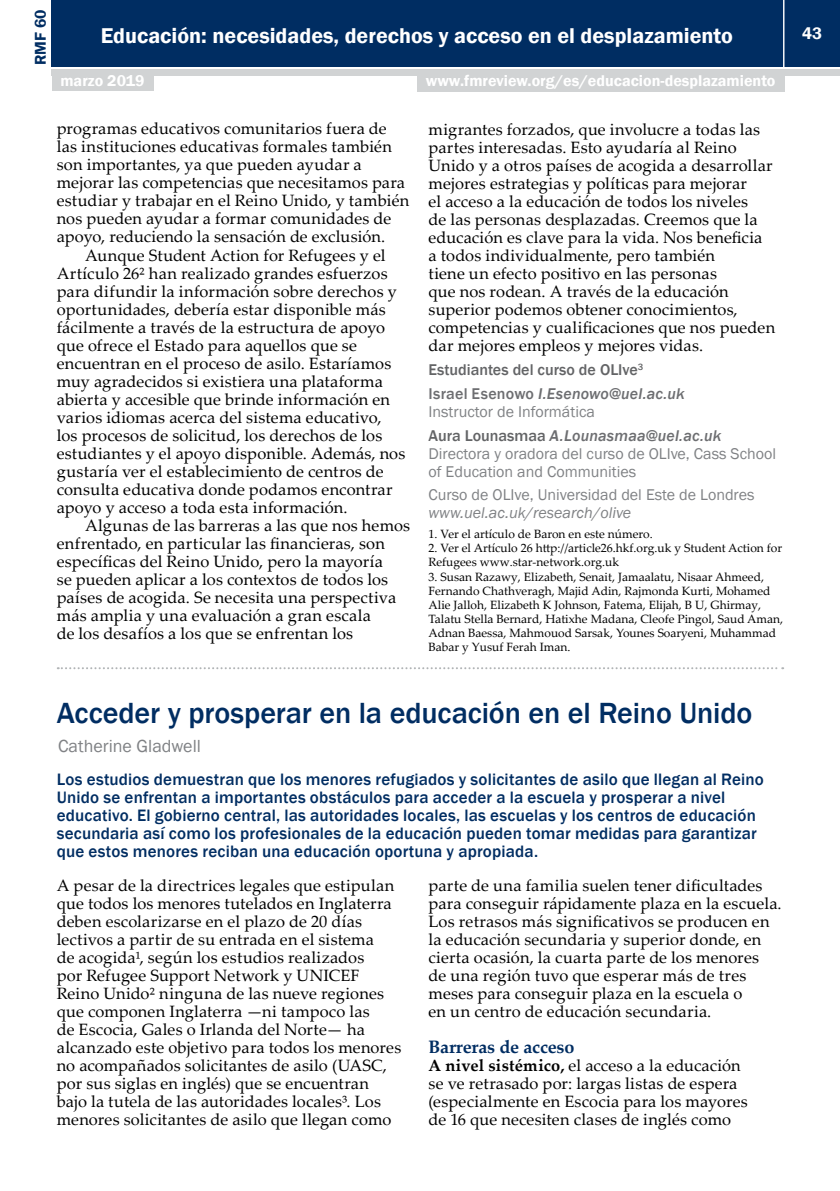
<style>
.page{position:relative;width:840px;height:1191px;background:#fff}
.page>*{position:absolute;margin:0;border:0;box-sizing:border-box;transform-origin:0 0}
.t1{font:500 30px "Franklin Gothic";letter-spacing:-.005em;color:#002d62}
.t2{font:600 22px "Franklin Gothic";color:#fff}
.t3{font:18px "Franklin Gothic";color:#808285}
.t4{font:700 18px "Palatino Linotype";letter-spacing:-.01em;color:#002d62}
.t5{font:500 17px/18px "Franklin Gothic";letter-spacing:.01em;color:#002d62}
.t6{font:600 17px "Franklin Gothic";color:#fff}
.t7{font:16.4px/18px "Palatino Linotype";letter-spacing:.01em;color:#000}
.t8{font:16px/24px "Franklin Gothic";color:#808285}
.t9{font:500 16px/24px "Franklin Gothic";color:#636466}
.t10{font:600 16px "Franklin Gothic";color:#fff}
.t11{font:italic 16px "Franklin Gothic";color:#808285}
.t12{font:600 16px "Franklin Gothic";color:#002d62}
.t13{font:12px/14px "Palatino Linotype";color:#000}
.s1{color:#6d6e71}
.s2{font-style:italic;color:#6d6e71}
.s3{font-weight:500;color:#636466}
.s4{font-weight:500;font-style:italic;color:#6d6e71}
.s5{font-weight:700}
</style>
<div class="page">
<div style="left:52px;top:0;width:787px;height:66px;background:#002d62"></div>
<div style="left:52px;top:69px;width:787px;height:6px;background:#d1d3d4"></div>
<hr style="left:782px;top:0;width:2px;height:68px;background:#fff">
<div style="left:52px;top:73px;width:101px;height:18px;background:#d1d3d4"></div>
<div style="left:416px;top:74px;width:368px;height:18px;background:#d1d3d4"></div>
<svg style="left:58px;top:667px;width:724px;height:2px"></svg>
<p class="t12" style="left:31px;top:65px;width:57px;rotate:-90deg">RMF 60</p>
<h2 class="t2" style="left:101px;top:22px;width:633px">Educación: necesidades, derechos y acceso en el desplazamiento</h2>
<p class="t10" style="left:60px;top:71px;width:86px">marzo 2019</p>
<p class="t10" style="left:425px;top:71px;width:351px">www.fmreview.org/es/educacion-desplazamiento</p>
<p class="t7" style="left:57px;top:119px;width:354px">programas educativos comunitarios fuera de las instituciones educativas formales también son importantes, ya que pueden ayudar a mejorar las competencias que necesitamos para estudiar y trabajar en el Reino Unido, y también nos pueden ayudar a formar comunidades de apoyo, reduciendo la sensación de exclusión.</p>
<p class="t7" style="left:57px;top:245px;width:350px;text-indent:28px">Aunque Student Action for Refugees y el Artículo 26² han realizado grandes esfuerzos para difundir la información sobre derechos y oportunidades, debería estar disponible más fácilmente a través de la estructura de apoyo que ofrece el Estado para aquellos que se encuentran en el proceso de asilo. Estaríamos muy agradecidos si existiera una plataforma abierta y accesible que brinde información en varios idiomas acerca del sistema educativo, los procesos de solicitud, los derechos de los estudiantes y el apoyo disponible. Además, nos gustaría ver el establecimiento de centros de consulta educativa donde podamos encontrar apoyo y acceso a toda esta información.</p>
<p class="t7" style="left:57px;top:515px;width:355px;text-indent:28px">Algunas de las barreras a las que nos hemos enfrentado, en particular las financieras, son específicas del Reino Unido, pero la mayoría<br>se pueden aplicar a los contextos de todos los países de acogida. Se necesita una perspectiva más amplia y una evaluación a gran escala<br>de los desafíos a los que se enfrentan los</p>
<p class="t7" style="left:428px;top:119px;width:348px">migrantes forzados, que involucre a todas las partes interesadas. Esto ayudaría al Reino Unido y a otros países de acogida a desarrollar mejores estrategias y políticas para mejorar<br>el acceso a la educación de todos los niveles<br>de las personas desplazadas. Creemos que la educación es clave para la vida. Nos beneficia<br>a todos individualmente, pero también<br>tiene un efecto positivo en las personas<br>que nos rodean. A través de la educación superior podemos obtener conocimientos, competencias y cualificaciones que nos pueden dar mejores empleos y mejores vidas.</p>
<p class="t9" style="left:428px;top:358px;width:258px">Estudiantes del curso de OLIve<sup>3<br></sup><span class="s1">Israel Esenowo</span> <span class="s2">I.Esenowo@uel.ac.uk</span></p>
<p class="t8" style="left:428px;top:400px;width:294px">Instructor de Informática<br><span class="s3">Aura Lounasmaa</span> <span class="s4">A.Lounasmaa@uel.ac.uk</span></p>
<p class="t8" style="left:428px;top:445px;width:349px;line-height:18px">Directora y oradora del curso de OLIve, Cass School of Education and Communities</p>
<p class="t8" style="left:428px;top:482px;width:327px">Curso de OLIve, Universidad del Este de Londres</p>
<p class="t11" style="left:428px;top:502px;width:204px">www.uel.ac.uk/research/olive</p>
<p class="t13" style="left:428px;top:526px;width:226px">1. Ver el artículo de Baron en este número.</p>
<p class="t13" style="left:428px;top:541px;width:355px">2. Ver el Artículo 26 http://article26.hkf.org.uk y Student Action for<br>Refugees www.star-network.org.uk</p>
<p class="t13" style="left:428px;top:569px;width:356px">3. Susan Razawy, Elizabeth, Senait, Jamaalatu, Nisaar Ahmeed, Fernando Chathveragh, Majid Adin, Rajmonda Kurti, Mohamed Alie Jalloh, Elizabeth K Johnson, Fatema, Elijah, B U, Ghirmay, Talatu Stella Bernard, Hatixhe Madana, Cleofe Pingol, Saud Aman, Adnan Baessa, Mahmouod Sarsak, Younes Soaryeni, Muhammad Babar y Yusuf Ferah Iman.</p>
<h1 class="t1" style="left:57px;top:694px;width:696px">Acceder y prosperar en la educación en el Reino Unido</h1>
<p class="t3" style="left:58px;top:735px;width:144px">Catherine Gladwell</p>
<p class="t5" style="left:57px;top:770px;width:708px">Los estudios demuestran que los menores refugiados y solicitantes de asilo que llegan al Reino Unido se enfrentan a importantes obstáculos para acceder a la escuela y prosperar a nivel educativo. El gobierno central, las autoridades locales, las escuelas y los centros de educación secundaria así como los profesionales de la educación pueden tomar medidas para garantizar que estos menores reciban una educación oportuna y apropiada.</p>
<p class="t7" style="left:57px;top:875px;width:346px">A pesar de la directrices legales que estipulan que todos los menores tutelados en Inglaterra deben escolarizarse en el plazo de 20 días lectivos a partir de su entrada en el sistema<br>de acogida¹, según los estudios realizados<br>por Refugee Support Network y UNICEF Reino Unido² ninguna de las nueve regiones que componen Inglaterra —ni tampoco las<br>de Escocia, Gales o Irlanda del Norte— ha alcanzado este objetivo para todos los menores no acompañados solicitantes de asilo (UASC, por sus siglas en inglés) que se encuentran bajo la tutela de las autoridades locales³. Los menores solicitantes de asilo que llegan como</p>
<p class="t7" style="left:428px;top:875px;width:354px">parte de una familia suelen tener dificultades para conseguir rápidamente plaza en la escuela.<br>Los retrasos más significativos se producen en la educación secundaria y superior donde, en cierta ocasión, la cuarta parte de los menores<br>de una región tuvo que esperar más de tres meses para conseguir plaza en la escuela o<br>en un centro de educación secundaria.</p>
<p class="t4" style="left:428px;top:1033px;width:147px">Barreras de acceso</p>
<p class="t7" style="left:428px;top:1055px;width:320px"><span class="s5">A nivel sistémico,</span> el acceso a la educación se ve retrasado por: largas listas de espera (especialmente en Escocia para los mayores de 16 que necesiten clases de inglés como</p>
<p class="t6" style="left:801px;top:23px;width:21px">43</p>
</div>
